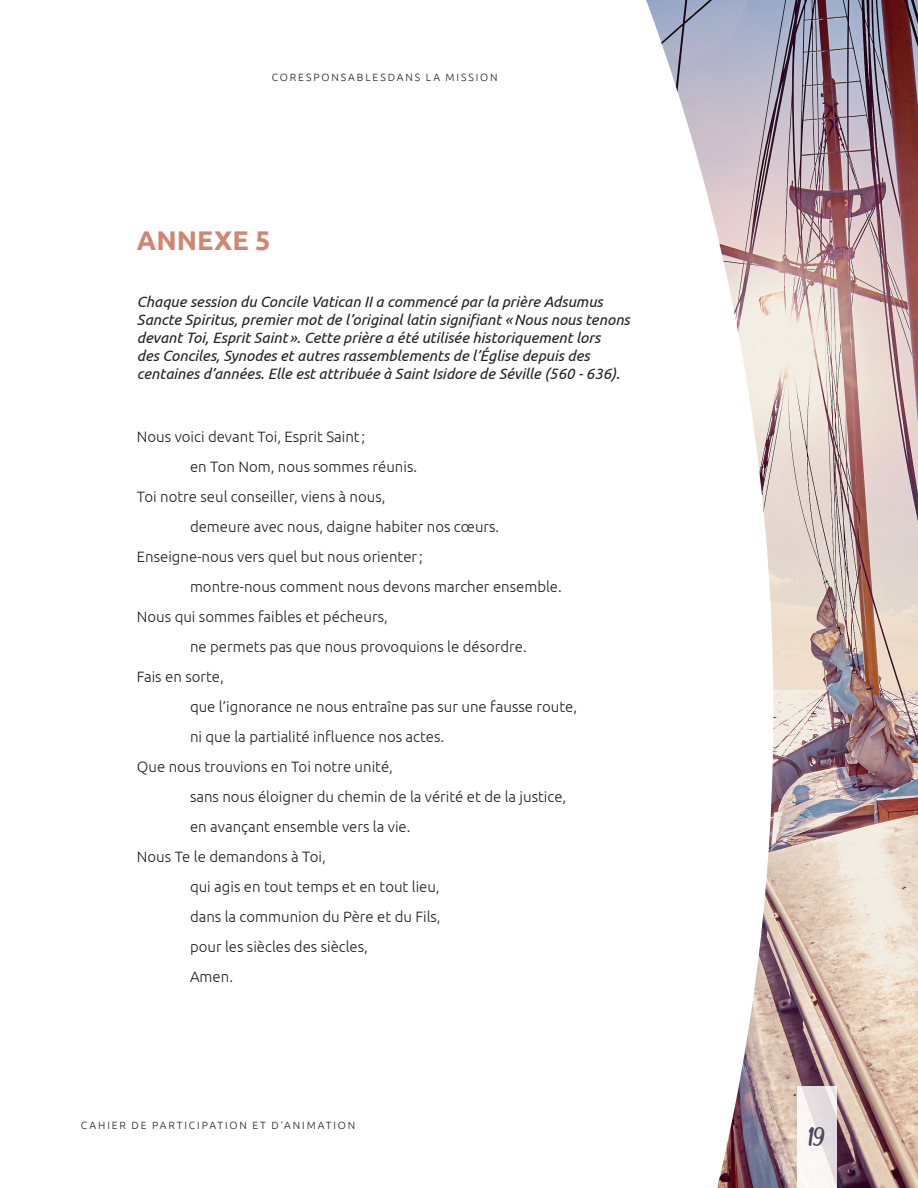
<style>
.page{position:relative;width:918px;height:1188px;background:#fff}
.page>*{position:absolute;margin:0;border:0;box-sizing:border-box;transform-origin:0 0}
.t1{font:33px "Deadhead Script";color:#49495d}
.t2{font:700 27px "Ubuntu";color:#d08771}
.t3{font:300 15px "Ubuntu";color:#231f20}
.t4{font:italic 15px/18px "Ubuntu";color:#231f20}
.t5{font:300 10.5px "Ubuntu";letter-spacing:.18em;color:#231f20}
</style>
<div class="page">
<img style="left:646px;top:0;width:272px;height:1188px">
<img style="left:797px;top:1087px;width:40px;height:101px">
<p class="t5" style="left:272px;top:70px;width:227px">CORESPONSABLESDANS LA MISSION</p>
<h2 class="t2" style="left:137px;top:224px;width:135px">ANNEXE 5</h2>
<p class="t4" style="left:137px;top:292px;width:494px">Chaque session du Concile Vatican II a commencé par la prière Adsumus Sancte Spiritus, premier mot de l’original latin signifiant « Nous nous tenons devant Toi, Esprit Saint ». Cette prière a été utilisée historiquement lors<br>des Conciles, Synodes et autres rassemblements de l’Église depuis des centaines d’années. Elle est attribuée à Saint Isidore de Séville (560 - 636).</p>
<p class="t3" style="left:137px;top:427px;width:230px">Nous voici devant Toi, Esprit Saint ;</p>
<p class="t3" style="left:190px;top:457px;width:229px">en Ton Nom, nous sommes réunis.</p>
<p class="t3" style="left:137px;top:487px;width:250px">Toi notre seul conseiller, viens à nous,</p>
<p class="t3" style="left:190px;top:517px;width:311px">demeure avec nous, daigne habiter nos cœurs.</p>
<p class="t3" style="left:137px;top:547px;width:287px">Enseigne-nous vers quel but nous orienter ;</p>
<p class="t3" style="left:190px;top:577px;width:373px">montre-nous comment nous devons marcher ensemble.</p>
<p class="t3" style="left:137px;top:607px;width:252px">Nous qui sommes faibles et pécheurs,</p>
<p class="t3" style="left:190px;top:637px;width:338px">ne permets pas que nous provoquions le désordre.</p>
<p class="t3" style="left:137px;top:667px;width:88px">Fais en sorte,</p>
<p class="t3" style="left:190px;top:697px;width:389px">que l’ignorance ne nous entraîne pas sur une fausse route,</p>
<p class="t3" style="left:190px;top:727px;width:256px">ni que la partialité influence nos actes.</p>
<p class="t3" style="left:137px;top:757px;width:258px">Que nous trouvions en Toi notre unité,</p>
<p class="t3" style="left:190px;top:787px;width:378px">sans nous éloigner du chemin de la vérité et de la justice,</p>
<p class="t3" style="left:190px;top:817px;width:222px">en avançant ensemble vers la vie.</p>
<p class="t3" style="left:137px;top:847px;width:190px">Nous Te le demandons à Toi,</p>
<p class="t3" style="left:190px;top:877px;width:251px">qui agis en tout temps et en tout lieu,</p>
<p class="t3" style="left:190px;top:907px;width:252px">dans la communion du Père et du Fils,</p>
<p class="t3" style="left:190px;top:937px;width:179px">pour les siècles des siècles,</p>
<p class="t3" style="left:190px;top:967px;width:45px">Amen.</p>
<p class="t5" style="left:81px;top:1119px;width:276px">CAHIER DE PARTICIPATION ET D’ANIMATION</p>
<h1 class="t1" style="left:809px;top:1122px;width:18px">19</h1>
</div>
